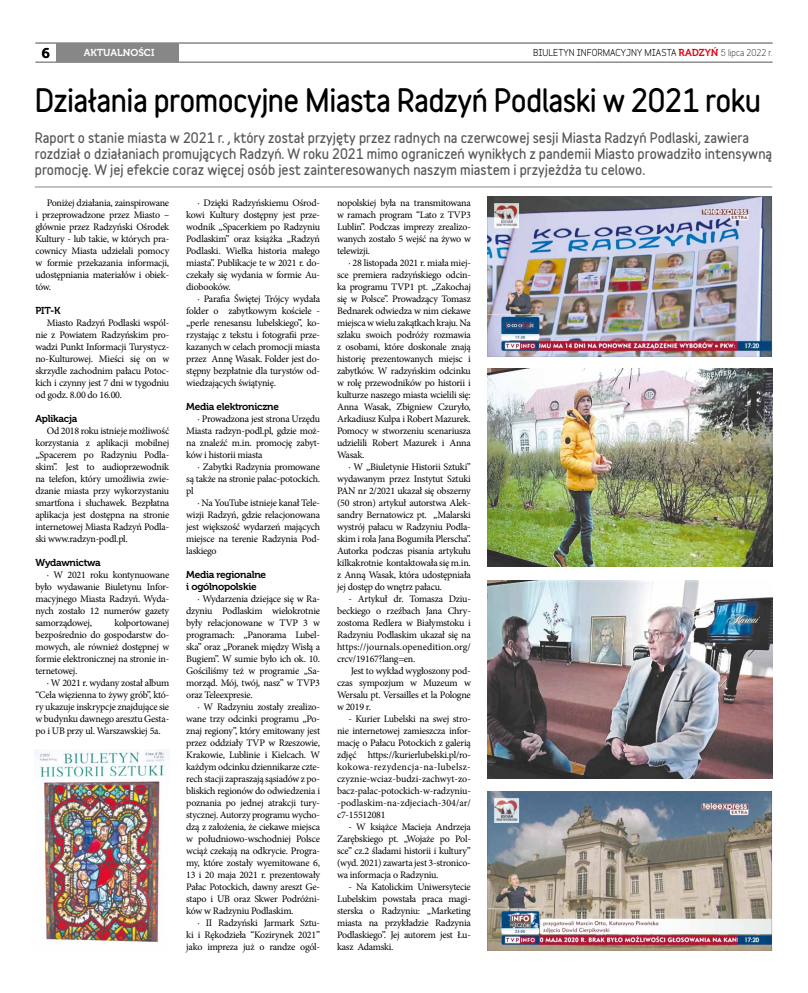
<style>
.page{position:relative;width:808px;height:993px;background:#fff}
.page>*{position:absolute;margin:0;border:0;box-sizing:border-box;transform-origin:0 0}
.t1{font:900 29px "Variable";letter-spacing:-.02em;color:#000}
.t2{font:14px "Museo 700";color:#000}
.t3{font:900 13px/16px "Variable";color:#575756}
.t4{font:10px/12px "Minion Pro";letter-spacing:-.025em;color:#000;text-align:justify}
.t5{font:10px/12px "Museo 700";letter-spacing:-.025em;color:#000}
.t6{font:10px "Museo 700";color:#fff}
.t7{font:700 9px "Variable";color:#000}
.s1{font-family:"Museo 700";font-weight:400;font-size:10px;color:#e30613}
.s2{font-weight:400}
</style>
<div class="page">
<div style="left:56px;top:43px;width:123px;height:19px;background:#878787"></div>
<hr style="left:35px;top:43px;width:737px;height:1px;background:#878787">
<hr style="left:35px;top:62px;width:737px;height:1px;background:#878787">
<hr style="left:35px;top:186px;width:737px;height:1px;background:#878787">
<img style="left:488px;top:197px;width:284px;height:159px">
<img style="left:488px;top:369px;width:284px;height:197px">
<img style="left:488px;top:580px;width:284px;height:198px">
<img style="left:35px;top:749px;width:134px;height:193px">
<img style="left:488px;top:791px;width:284px;height:159px">
<h2 class="t2" style="left:42px;top:45px;width:10px">6</h2>
<p class="t7" style="left:533px;top:45px;width:241px">BIULETYN INFORMACYJNY MIASTA <span class="s1">RADZYŃ</span> <span class="s2">5 lipca 2022 r.</span></p>
<p class="t6" style="left:84px;top:47px;width:72px">AKTUALNOŚCI</p>
<h1 class="t1" style="left:35px;top:78px;width:728px">Działania promocyjne Miasta Radzyń Podlaski w 2021 roku</h1>
<p class="t3" style="left:35px;top:130px;width:739px">Raport o stanie miasta w 2021 r. , który został przyjęty przez radnych na czerwcowej sesji Miasta Radzyń Podlaski, zawiera rozdział o działaniach promujących Radzyń. W roku 2021 mimo ograniczeń wynikłych z pandemii Miasto prowadziło intensywną promocję. W jej efekcie coraz więcej osób jest zainteresowanych naszym miastem i przyjeżdża tu celowo.</p>
<p class="t4" style="left:35px;top:196px;width:135px;text-indent:11px">Poniżej działania, zainspirowane i przeprowadzone przez Miasto – głównie przez Radzyński Ośrodek Kultury - lub takie, w których pra&shy;cownicy Miasta udzielali pomocy w formie przekazania informacji, udostępniania materiałów i obiek&shy;tów.</p>
<p class="t5" style="left:35px;top:304px;width:27px">PIT-K</p>
<p class="t4" style="left:35px;top:316px;width:135px;text-indent:11px">Miasto Radzyń Podlaski wspól&shy;nie z Powiatem Radzyńskim pro&shy;wadzi Punkt Informacji Turystycz&shy;no-Kulturowej. Mieści się on w skrzydle zachodnim pałacu Potoc&shy;kich i czynny jest 7 dni w tygodniu od godz. 8.00 do 16.00.</p>
<p class="t5" style="left:35px;top:412px;width:43px">Aplikacja</p>
<p class="t4" style="left:35px;top:424px;width:135px;text-indent:11px">Od 2018 roku istnieje możliwość korzystania z aplikacji mobilnej „Spacerem po Radzyniu Podla&shy;skim”. Jest to audioprzewodnik na telefon, który umożliwia zwie&shy;dzanie miasta przy wykorzystaniu smartfona i słuchawek. Bezpłatna aplikacja jest dostępna na stronie internetowej Miasta Radzyń Podla&shy;ski www.radzyn-podl.pl.</p>
<p class="t5" style="left:35px;top:556px;width:67px">Wydawnictwa</p>
<p class="t4" style="left:35px;top:568px;width:135px;text-indent:11px">· W 2021 roku kontynuowane było wydawanie Biuletynu Infor&shy;macyjnego Miasta Radzyń. Wyda&shy;nych zostało 12 numerów gazety samorządowej,</p>
<p class="t4" style="left:35px;top:616px;width:135px;text-indent:79px">kolportowanej bezpośrednio do gospodarstw do&shy;mowych, ale również dostępnej w formie elektronicznej na stronie in&shy;ternetowej.</p>
<p class="t4" style="left:35px;top:676px;width:135px;text-indent:11px">· W 2021 r. wydany został album “Cela więzienna to żywy grób”, któ&shy;ry ukazuje inskrypcje znajdujące sie w budynku dawnego aresztu Gesta&shy;po i UB przy ul. Warszawskiej 5a.</p>
<p class="t4" style="left:186px;top:196px;width:135px;text-indent:11px">· Dzięki Radzyńskiemu Ośrod&shy;kowi Kultury dostępny jest prze&shy;wodnik „Spacerkiem po Radzyniu Podlaskim” oraz książka „Radzyń Podlaski. Wielka historia małego miasta”. Publikacje te w 2021 r. do&shy;czekały się wydania w formie Au&shy;diobooków.</p>
<p class="t4" style="left:186px;top:292px;width:135px;text-indent:11px">· Parafia Świętej Trójcy wydała folder o zabytkowym kościele - „perle renesansu lubelskiego”, ko&shy;rzystając z tekstu i fotografii prze&shy;kazanych w celach promocji miasta przez Annę Wasak. Folder jest do&shy;stępny bezpłatnie dla turystów od&shy;wiedzających świątynię.</p>
<p class="t5" style="left:186px;top:400px;width:94px">Media elektroniczne</p>
<p class="t4" style="left:186px;top:412px;width:135px;text-indent:11px">· Prowadzona jest strona Urzędu Miasta radzyn-podl.pl, gdzie moż&shy;na znaleźć m.in. promocję zabyt&shy;ków i historii miasta</p>
<p class="t4" style="left:186px;top:460px;width:135px;text-indent:11px">· Zabytki Radzynia promowane są także na stronie palac-potockich. pl</p>
<p class="t4" style="left:186px;top:496px;width:135px;text-indent:11px">· Na YouTube istnieje kanał Tele&shy;wizji Radzyń, gdzie relacjonowana jest większość wydarzeń mających miejsce na terenie Radzynia Pod&shy;laskiego</p>
<p class="t5" style="left:186px;top:568px;width:81px">Media regionalne i ogólnopolskie</p>
<p class="t4" style="left:186px;top:592px;width:135px;text-indent:11px">· Wydarzenia dziejące się w Ra&shy;dzyniu Podlaskim wielokrotnie były relacjonowane w TVP 3 w programach: „Panorama Lubel&shy;ska” oraz „Poranek między Wisłą a Bugiem”. W sumie było ich ok. 10.<br>Gościliśmy też w programie „Sa&shy;morząd. Mój, twój, nasz” w TVP3 oraz Teleexpresie.</p>
<p class="t4" style="left:186px;top:700px;width:135px;text-indent:11px">· W Radzyniu zostały zrealizo&shy;wane trzy odcinki programu „Po&shy;znaj regiony”, który emitowany jest przez oddziały TVP w Rzeszowie, Krakowie, Lublinie i Kielcach. W każdym odcinku dziennikarze czte&shy;rech stacji zapraszają sąsiadów z po&shy;bliskich regionów do odwiedzenia i poznania po jednej atrakcji tury&shy;stycznej. Autorzy programu wycho&shy;dzą z założenia, że ciekawe miejsca w południowo-wschodniej Polsce wciąż czekają na odkrycie. Progra&shy;my, które zostały wyemitowane 6, 13 i 20 maja 2021 r. prezentowały Pałac Potockich, dawny areszt Ge&shy;stapo i UB oraz Skwer Podróżni&shy;ków w Radzyniu Podlaskim.</p>
<p class="t4" style="left:186px;top:916px;width:135px;text-indent:11px">· II Radzyński Jarmark Sztu&shy;ki i Rękodzieła “Kozirynek 2021” jako impreza już o randze ogól-</p>
<p class="t4" style="left:337px;top:196px;width:135px">nopolskiej była na transmitowana w ramach program “Lato z TVP3<br>Lublin”. Podczas imprezy zrealizo&shy;wanych zostało 5 wejść na żywo w telewizji.</p>
<p class="t4" style="left:337px;top:256px;width:135px;text-indent:11px">· 28 listopada 2021 r. miała miej&shy;sce premiera radzyńskiego odcin&shy;ka programu TVP1 pt. „Zakochaj się w Polsce”. Prowadzący Tomasz Bednarek odwiedza w nim ciekawe miejsca w wielu zakątkach kraju. Na szlaku swoich podróży rozmawia z osobami, które doskonale znają historię prezentowanych miejsc i zabytków. W radzyńskim odcinku w rolę przewodników po historii i kulturze naszego miasta wcielili się:<br>Anna Wasak, Zbigniew Czuryło, Arkadiusz Kulpa i Robert Mazurek.<br>Pomocy w stworzeniu scenariusza udzielili Robert Mazurek i Anna Wasak.</p>
<p class="t4" style="left:337px;top:460px;width:135px;text-indent:11px">· W „Biuletynie Historii Sztuki” wydawanym przez Instytut Sztuki PAN nr 2/2021 ukazał się obszerny (50 stron) artykuł autorstwa Alek&shy;sandry Bernatowicz pt. „Malarski wystrój pałacu w Radzyniu Podla&shy;skim i rola Jana Bogumiła Plerscha”.<br>Autorka podczas pisania artykułu kilkakrotnie kontaktowała się m.in. z Anną Wasak, która udostępniała jej dostęp do wnętrz pałacu.</p>
<p class="t4" style="left:337px;top:592px;width:135px;text-indent:11px">- Artykuł dr. Tomasza Dziu&shy;beckiego o rzeźbach Jana Chry&shy;zostoma Redlera w Białymstoku i Radzyniu Podlaskim ukazał się na https://journals.openedition.org/ crcv/19167?lang=en.</p>
<p class="t4" style="left:337px;top:664px;width:135px;text-indent:14px">Jest to wykład wygłoszony pod&shy;czas sympozjum w Muzeum w Wersalu pt. Versailles et la Pologne w 2019 r.</p>
<p class="t4" style="left:337px;top:712px;width:135px;text-indent:11px">- Kurier Lubelski na swej stro&shy;nie internetowej zamieszcza infor&shy;mację o Pałacu Potockich z galerią zdjęć https://kurierlubelski.pl/ro&shy;kokowa-rezydencja-na-lubelsz&shy;czyznie-wciaz-budzi-zachwyt-zo&shy;bacz-palac-potockich-w-radzyniu--podlaskim-na-zdjeciach-304/ar/ c7-15512081</p>
<p class="t4" style="left:337px;top:820px;width:135px;text-indent:11px">- W książce Macieja Andrzeja Zarębskiego pt. „Wojaże po Pol&shy;sce” cz.2 śladami historii i kultury” (wyd. 2021) zawarta jest 3-stronico&shy;wa informacja o Radzyniu.</p>
<p class="t4" style="left:337px;top:880px;width:135px;text-indent:11px">- Na Katolickim Uniwersytecie Lubelskim powstała praca magi&shy;sterska o Radzyniu: „Marketing miasta na przykładzie Radzynia Podlaskiego”. Jej autorem jest Łu&shy;kasz Adamski.</p>
</div>
